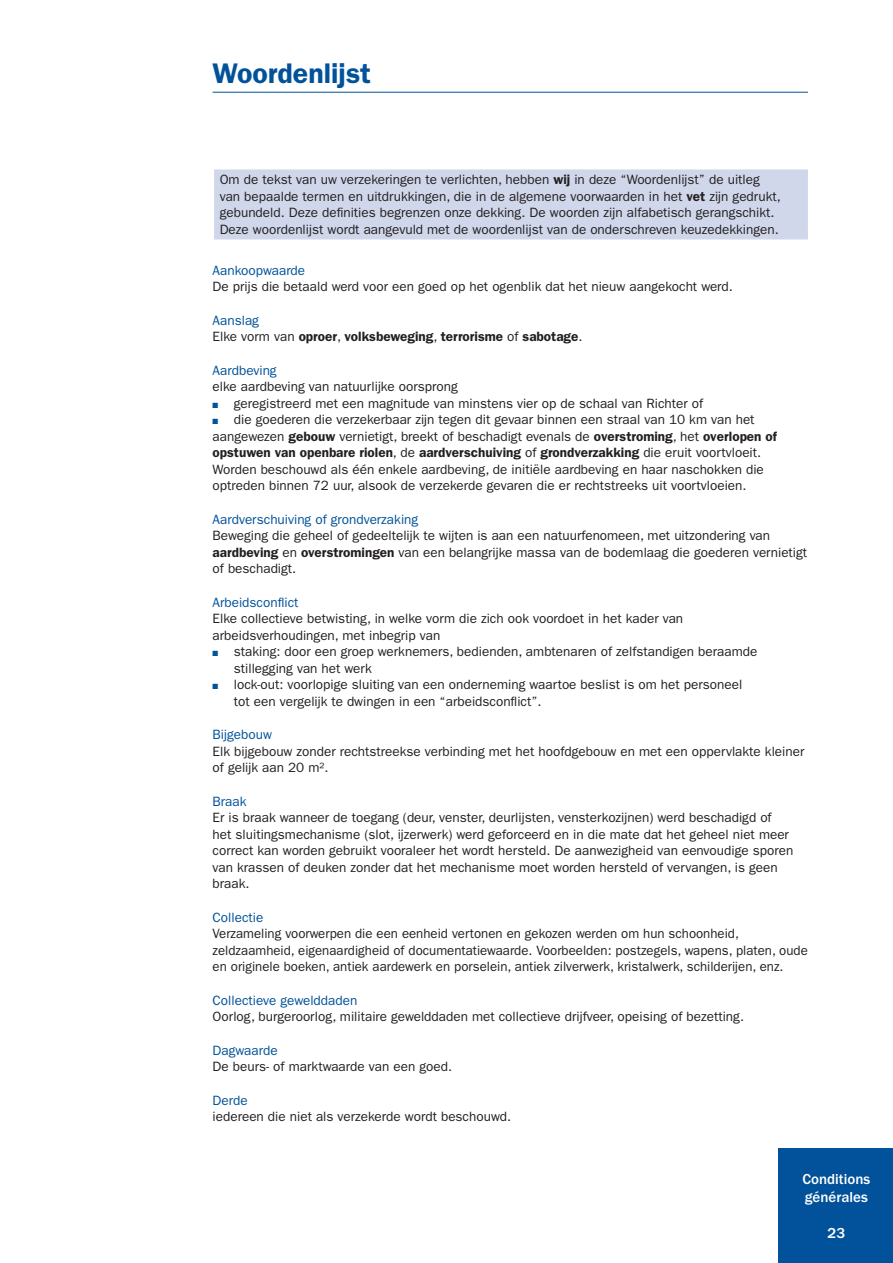
<style>
.page{position:relative;width:893px;height:1263px;background:#fff}
.page>*{position:absolute;margin:0;border:0;box-sizing:border-box;transform-origin:0 0}
.t1{font:600 28.5px "ITC Franklin Gothic Std";color:#01529a}
.M_-_Paginanummering{font:500 15px "ITC Franklin Gothic Std";color:#fff}
._1_-_Body{font:13.5px/16.5px "ITC Franklin Gothic Std";color:#231f20}
._1_-_Body_zdr_spatie{font:13.5px/16.5px "ITC Franklin Gothic Std";color:#231f20}
._1_-_Body_zdr_spatie-2{font:600 13.5px/16.5px "ITC Franklin Gothic Std";color:#231f20}
._1_-_Body_blauw_no_s{font:13.5px "ITC Franklin Gothic Std";color:#01529a}
._1_-_Body-2{font:600 13.5px "ITC Franklin Gothic Std";color:#231f20}
.s1{font-weight:600}
.s2{font-weight:400}
.s3{color:#01529a}
</style>
<div class="page">
<div style="left:779px;top:1149px;width:114px;height:114px;background:#01529a"></div>
<hr style="left:213px;top:92px;width:595px;height:1px;background:#01529a">
<div style="left:213px;top:169px;width:596px;height:71px;background:#d0d7ea"></div>
<hr style="left:213px;top:169px;width:1px;height:70px;background:#fff">
<hr style="left:808px;top:169px;width:1px;height:70px;background:#fff">
<hr style="left:213px;top:239px;width:596px;height:2px;background:#fff">
<h1 class="t1" style="left:213px;top:57px;width:160px">Woordenlijst</h1>
<p class="_1_-_Body_zdr_spatie" style="left:220px;top:172px;width:563px">Om de tekst van uw verzekeringen te verlichten, hebben <span class="s1">wij</span> in deze “Woordenlijst” de uitleg van bepaalde termen en uitdrukkingen, die in de algemene voorwaarden in het <span class="s1">vet</span> zijn gedrukt, gebundeld. Deze definities begrenzen onze dekking. De woorden zijn alfabetisch gerangschikt.</p>
<p class="_1_-_Body" style="left:220px;top:221px;width:561px">Deze woordenlijst wordt aangevuld met de woordenlijst van de onderschreven keuzedekkingen.</p>
<p class="_1_-_Body_blauw_no_s" style="left:213px;top:262px;width:94px">Aankoopwaarde</p>
<p class="_1_-_Body" style="left:213px;top:278px;width:522px">De prijs die betaald werd voor een goed op het ogenblik dat het nieuw aangekocht werd.</p>
<p class="_1_-_Body_blauw_no_s" style="left:213px;top:312px;width:48px">Aanslag</p>
<p class="_1_-_Body-2" style="left:213px;top:328px;width:371px"><span class="s2">Elke vorm van</span> oproer<span class="s2">,</span> volksbeweging<span class="s2">,</span> terrorisme <span class="s2">of</span> sabotage<span class="s2">.</span></p>
<p class="_1_-_Body_blauw_no_s" style="left:213px;top:362px;width:66px">Aardbeving</p>
<p class="_1_-_Body_zdr_spatie" style="left:213px;top:378px;width:247px">elke aardbeving van natuurlijke oorsprong</p>
<p class="_1_-_Body" style="left:213px;top:395px;width:492px"><span class="s3">■</span> geregistreerd met een magnitude van minstens vier op de schaal van Richter of</p>
<p class="_1_-_Body" style="left:213px;top:411px;width:543px"><span class="s3">■</span> die goederen die verzekerbaar zijn tegen dit gevaar binnen een straal van 10 km van het</p>
<p class="_1_-_Body_zdr_spatie-2" style="left:213px;top:428px;width:566px"><span class="s2">aangewezen</span> gebouw <span class="s2">vernietigt, breekt of beschadigt evenals de</span> overstroming<span class="s2">, het</span> overlopen of opstuwen van openbare riolen<span class="s2">, de</span> aardverschuiving <span class="s2">of</span> grondverzakking <span class="s2">die eruit voortvloeit.</span></p>
<p class="_1_-_Body" style="left:213px;top:461px;width:553px">Worden beschouwd als één enkele aardbeving, de initiële aardbeving en haar naschokken die optreden binnen 72 uur, alsook de verzekerde gevaren die er rechtstreeks uit voortvloeien.</p>
<p class="_1_-_Body_blauw_no_s" style="left:213px;top:511px;width:207px">Aardverschuiving of grondverzaking</p>
<p class="_1_-_Body" style="left:213px;top:527px;width:596px">Beweging die geheel of gedeeltelijk te wijten is aan een natuurfenomeen, met uitzondering van <span class="s1">aardbeving</span> en <span class="s1">overstromingen</span> van een belangrijke massa van de bodemlaag die goederen vernietigt of beschadigt.</p>
<p class="_1_-_Body_blauw_no_s" style="left:213px;top:594px;width:87px">Arbeidsconflict</p>
<p class="_1_-_Body_zdr_spatie" style="left:213px;top:610px;width:472px">Elke collectieve betwisting, in welke vorm die zich ook voordoet in het kader van arbeidsverhoudingen, met inbegrip van</p>
<p class="_1_-_Body" style="left:234px;top:643px;width:525px;text-indent:-21px"><span class="s3">■</span> staking: door een groep werknemers, bedienden, ambtenaren of zelfstandigen beraamde stillegging van het werk</p>
<p class="_1_-_Body" style="left:234px;top:676px;width:510px;text-indent:-21px"><span class="s3">■</span> lock-out: voorlopige sluiting van een onderneming waartoe beslist is om het personeel tot een vergelijk te dwingen in een “arbeidsconflict”.</p>
<p class="_1_-_Body_blauw_no_s" style="left:213px;top:727px;width:61px">Bijgebouw</p>
<p class="_1_-_Body" style="left:213px;top:743px;width:593px">Elk bijgebouw zonder rechtstreekse verbinding met het hoofdgebouw en met een oppervlakte kleiner of gelijk aan 20 m².</p>
<p class="_1_-_Body_blauw_no_s" style="left:213px;top:793px;width:36px">Braak</p>
<p class="_1_-_Body" style="left:213px;top:809px;width:582px">Er is braak wanneer de toegang (deur, venster, deurlijsten, vensterkozijnen) werd beschadigd of het sluitingsmechanisme (slot, ijzerwerk) werd geforceerd en in die mate dat het geheel niet meer correct kan worden gebruikt vooraleer het wordt hersteld. De aanwezigheid van eenvoudige sporen van krassen of deuken zonder dat het mechanisme moet worden hersteld of vervangen, is geen braak.</p>
<p class="_1_-_Body_blauw_no_s" style="left:213px;top:909px;width:52px">Collectie</p>
<p class="_1_-_Body" style="left:213px;top:925px;width:597px">Verzameling voorwerpen die een eenheid vertonen en gekozen werden om hun schoonheid, zeldzaamheid, eigenaardigheid of documentatiewaarde. Voorbeelden: postzegels, wapens, platen, oude en originele boeken, antiek aardewerk en porselein, antiek zilverwerk, kristalwerk, schilderijen, enz.</p>
<p class="_1_-_Body_blauw_no_s" style="left:213px;top:992px;width:146px">Collectieve gewelddaden</p>
<p class="_1_-_Body" style="left:213px;top:1008px;width:533px">Oorlog, burgeroorlog, militaire gewelddaden met collectieve drijfveer, opeising of bezetting.</p>
<p class="_1_-_Body_blauw_no_s" style="left:213px;top:1042px;width:67px">Dagwaarde</p>
<p class="_1_-_Body" style="left:213px;top:1058px;width:241px">De beurs- of marktwaarde van een goed.</p>
<p class="_1_-_Body_blauw_no_s" style="left:213px;top:1092px;width:37px">Derde</p>
<p class="_1_-_Body" style="left:213px;top:1108px;width:300px">iedereen die niet als verzekerde wordt beschouwd.</p>
<p class="M_-_Paginanummering" style="left:802px;top:1170px;width:69px">Conditions</p>
<p class="M_-_Paginanummering" style="left:805px;top:1188px;width:65px">générales</p>
<p class="M_-_Paginanummering" style="left:827px;top:1224px;width:19px">23</p>
</div>
